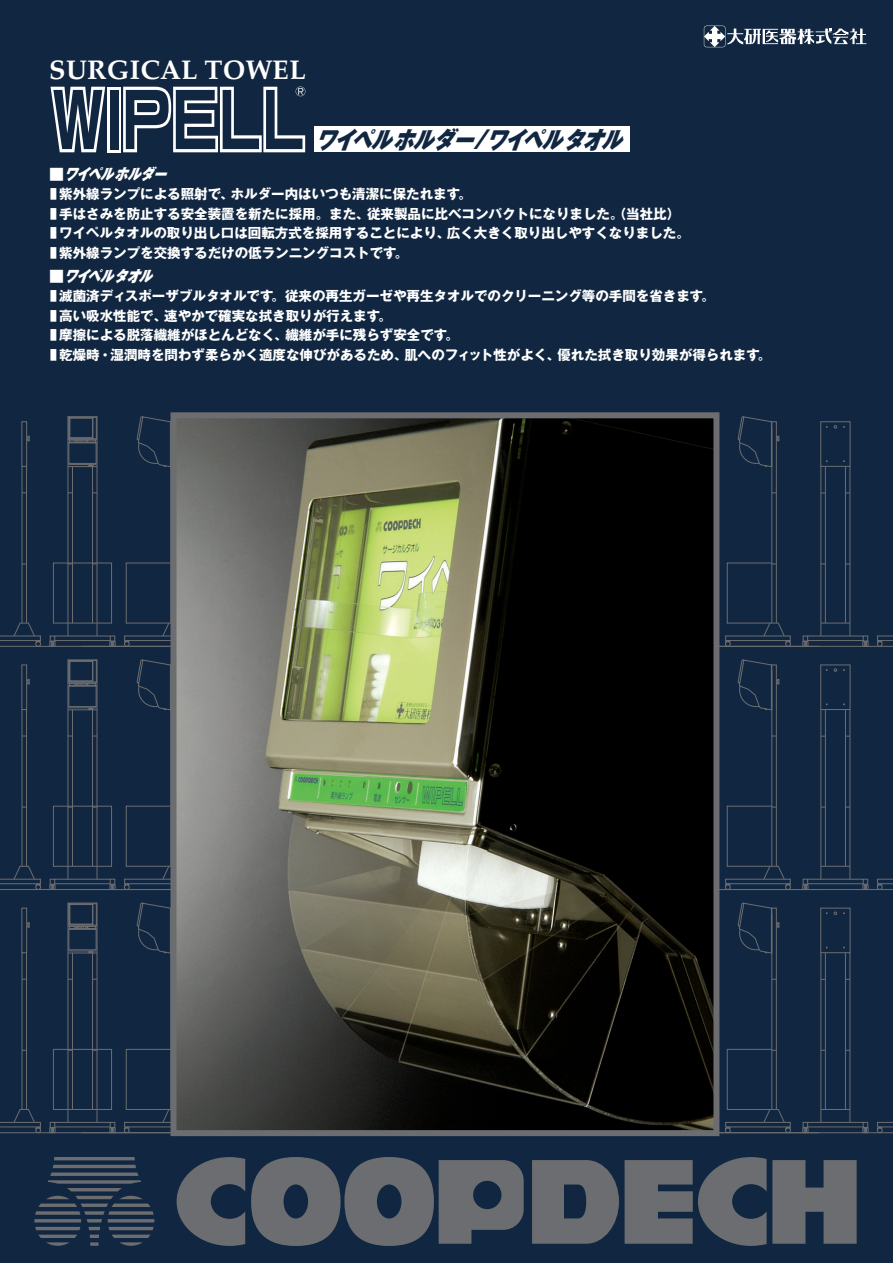
<style>
.page{position:relative;width:893px;height:1263px;background:#112741}
.page>*{position:absolute;margin:0;border:0;box-sizing:border-box;transform-origin:0 0}
.t1{font:700 27px "Palatino";letter-spacing:.01em;color:#fff}
.t2{font:italic 900 24px "Gothic MB101 Pro";color:#112741;scale:.83 1}
.t3{font:italic 900 15.45px "Gothic MB101 Pro";color:#fff;scale:.83 1}
.t4{font:700 13.5px "Gothic MB101 Pro";color:#fff}
.s1{font-style:normal;font-size:15px}
.s2{font-weight:900}
</style>
<div class="page">
<hr style="left:0;top:646px;width:218px;height:1px;background:#6c6d70">
<svg style="left:27px;top:436px;width:3px;height:5px"></svg>
<div style="left:22px;top:421px;width:5px;height:46px;border:1px solid #6c6d70"></div>
<hr style="left:22px;top:466px;width:1px;height:157px;background:#6c6d70">
<hr style="left:26px;top:466px;width:1px;height:157px;background:#6c6d70">
<svg style="left:0;top:622px;width:41px;height:25px"></svg>
<svg style="left:49px;top:416px;width:67px;height:231px"></svg>
<div style="left:68px;top:417px;width:28px;height:22px;border:1px solid #6c6d70"></div>
<div style="left:69px;top:418px;width:24px;height:20px;border:1px solid #6c6d70"></div>
<div style="left:69px;top:443px;width:27px;height:21px;border:1px solid #6c6d70"></div>
<svg style="left:124px;top:416px;width:46px;height:230px"></svg>
<hr style="left:682px;top:646px;width:211px;height:1px;background:#6c6d70">
<svg style="left:877px;top:636px;width:16px;height:11px"></svg>
<hr style="left:850px;top:466px;width:1px;height:170px;background:#6c6d70">
<hr style="left:821px;top:466px;width:1px;height:170px;background:#6c6d70">
<svg style="left:821px;top:623px;width:29px;height:1px"></svg>
<svg style="left:802px;top:635px;width:67px;height:12px"></svg>
<div style="left:820px;top:421px;width:30px;height:46px;border:1px solid #6c6d70"></div>
<hr style="left:845px;top:466px;width:1px;height:157px;background:#6c6d70">
<hr style="left:825px;top:466px;width:1px;height:157px;background:#6c6d70">
<hr style="left:381px;top:646px;width:438px;height:1px;background:#6c6d70">
<svg style="left:725px;top:416px;width:66px;height:230px"></svg>
<hr style="left:0;top:889px;width:218px;height:1px;background:#6c6d70">
<svg style="left:27px;top:679px;width:3px;height:5px"></svg>
<div style="left:22px;top:665px;width:5px;height:45px;border:1px solid #6c6d70"></div>
<hr style="left:22px;top:709px;width:1px;height:157px;background:#6c6d70">
<hr style="left:26px;top:709px;width:1px;height:157px;background:#6c6d70">
<svg style="left:0;top:866px;width:41px;height:23px"></svg>
<svg style="left:49px;top:659px;width:67px;height:230px"></svg>
<div style="left:68px;top:660px;width:28px;height:22px;border:1px solid #6c6d70"></div>
<div style="left:69px;top:661px;width:24px;height:20px;border:1px solid #6c6d70"></div>
<div style="left:69px;top:686px;width:27px;height:21px;border:1px solid #6c6d70"></div>
<svg style="left:124px;top:659px;width:46px;height:230px"></svg>
<hr style="left:682px;top:889px;width:211px;height:1px;background:#6c6d70">
<svg style="left:877px;top:879px;width:16px;height:10px"></svg>
<svg style="left:834px;top:668px;width:3px;height:4px"></svg>
<hr style="left:850px;top:709px;width:1px;height:170px;background:#6c6d70">
<hr style="left:821px;top:709px;width:1px;height:170px;background:#6c6d70">
<svg style="left:821px;top:866px;width:29px;height:1px"></svg>
<svg style="left:802px;top:878px;width:67px;height:11px"></svg>
<div style="left:820px;top:665px;width:30px;height:45px;border:1px solid #6c6d70"></div>
<hr style="left:845px;top:709px;width:1px;height:157px;background:#6c6d70">
<hr style="left:825px;top:709px;width:1px;height:157px;background:#6c6d70">
<svg style="left:725px;top:659px;width:66px;height:230px"></svg>
<hr style="left:0;top:1132px;width:218px;height:1px;background:#6c6d70">
<svg style="left:27px;top:922px;width:3px;height:5px"></svg>
<div style="left:22px;top:908px;width:5px;height:45px;border:1px solid #6c6d70"></div>
<hr style="left:22px;top:953px;width:1px;height:156px;background:#6c6d70">
<hr style="left:26px;top:953px;width:1px;height:156px;background:#6c6d70">
<svg style="left:0;top:1109px;width:41px;height:24px"></svg>
<svg style="left:49px;top:902px;width:67px;height:231px"></svg>
<div style="left:68px;top:903px;width:28px;height:22px;border:1px solid #6c6d70"></div>
<div style="left:69px;top:904px;width:24px;height:20px;border:1px solid #6c6d70"></div>
<div style="left:69px;top:929px;width:27px;height:21px;border:1px solid #6c6d70"></div>
<svg style="left:124px;top:902px;width:46px;height:230px"></svg>
<hr style="left:682px;top:1132px;width:211px;height:1px;background:#6c6d70">
<svg style="left:877px;top:1122px;width:16px;height:11px"></svg>
<hr style="left:850px;top:953px;width:1px;height:169px;background:#6c6d70">
<hr style="left:821px;top:953px;width:1px;height:169px;background:#6c6d70">
<svg style="left:822px;top:1109px;width:28px;height:1px"></svg>
<svg style="left:802px;top:1122px;width:67px;height:11px"></svg>
<div style="left:820px;top:908px;width:30px;height:45px;border:1px solid #6c6d70"></div>
<hr style="left:845px;top:953px;width:1px;height:156px;background:#6c6d70">
<hr style="left:825px;top:953px;width:1px;height:156px;background:#6c6d70">
<hr style="left:381px;top:1132px;width:438px;height:1px;background:#6c6d70">
<svg style="left:725px;top:902px;width:66px;height:230px"></svg>
<img style="left:177px;top:419px;width:535px;height:710px">
<div style="left:170px;top:412px;width:549px;height:724px;border:6px solid #6c6d70"></div>
<svg style="left:107px;top:87px;width:14px;height:65px"></svg>
<div style="left:110px;top:90px;width:8px;height:59px;background:#112741"></div>
<svg style="left:51px;top:87px;width:54px;height:65px"></svg>
<svg style="left:123px;top:87px;width:182px;height:65px"></svg>
<div style="left:314px;top:127px;width:315px;height:25px;background:#fff"></div>
<svg style="left:532px;top:1160px;width:87px;height:84px"></svg>
<svg style="left:177px;top:1157px;width:68px;height:89px"></svg>
<svg style="left:251px;top:1157px;width:273px;height:89px"></svg>
<svg style="left:625px;top:1157px;width:232px;height:89px"></svg>
<svg style="left:34px;top:1157px;width:120px;height:89px"></svg>
<svg style="left:704px;top:26px;width:162px;height:21px"></svg>
<h1 class="t1" style="left:49px;top:47px;width:258px">SURGICAL TOWEL</h1>
<p class="t3" style="left:49px;top:161px;width:152px"><span class="s1">■</span> ワイペルホルダー</p>
<h2 class="t2" style="left:314px;top:119px;width:386px">ワイペルホルダー/ワイペルタオル</h2>
<p class="t4" style="left:50px;top:183px;width:423px"><span class="s2">■</span> 紫外線ランプによる照射で、ホルダー内はいつも清潔に保たれます。</p>
<p class="t4" style="left:50px;top:203px;width:631px"><span class="s2">■</span> 手はさみを防止する安全装置を新たに採用。また、従来製品に比べコンパクトになりました。（当社比）</p>
<p class="t4" style="left:50px;top:222px;width:641px"><span class="s2">■</span> ワイペルタオルの取り出し口は回転方式を採用することにより、広く大きく取り出しやすくなりました。</p>
<p class="t4" style="left:50px;top:242px;width:360px"><span class="s2">■</span> 紫外線ランプを交換するだけの低ランニングコストです。</p>
<p class="t4" style="left:50px;top:285px;width:666px"><span class="s2">■</span> 滅菌済ディスポーザブルタオルです。従来の再生ガーゼや再生タオルでのクリーニング等の手間を省きます。</p>
<p class="t4" style="left:50px;top:305px;width:343px"><span class="s2">■</span> 高い吸水性能で、速やかで確実な拭き取りが行えます。</p>
<p class="t4" style="left:50px;top:324px;width:410px"><span class="s2">■</span> 摩擦による脱落繊維がほとんどなく、繊維が手に残らず安全です。</p>
<p class="t4" style="left:50px;top:344px;width:723px"><span class="s2">■</span> 乾燥時・湿潤時を問わず柔らかく適度な伸びがあるため、肌へのフィット性がよく、優れた拭き取り効果が得られます。</p>
<p class="t3" style="left:49px;top:263px;width:134px"><span class="s1">■</span> ワイペルタオル</p>
</div>
